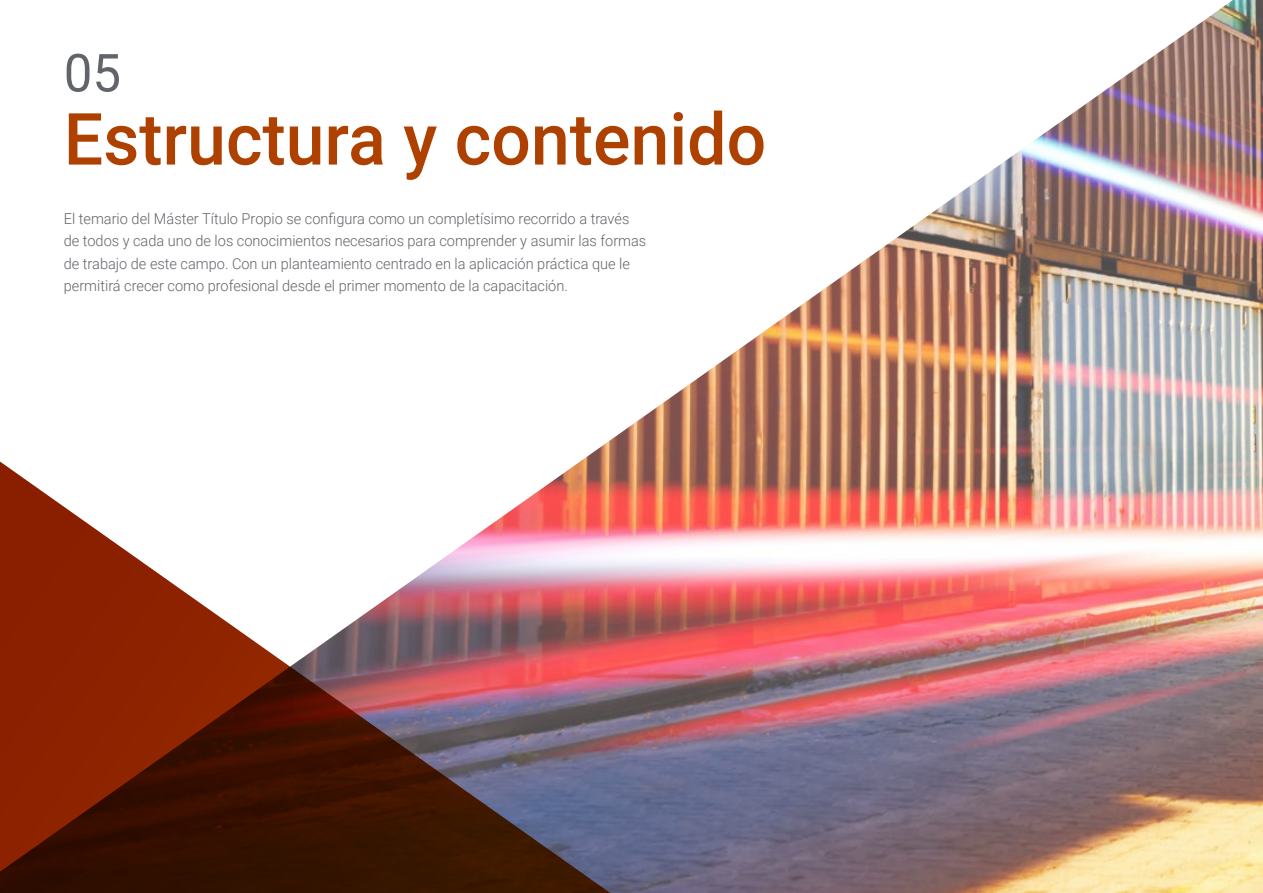
<style>
.page{position:relative;width:1263px;height:893px;background:#fff}
.page>*{position:absolute;margin:0;border:0;box-sizing:border-box;transform-origin:0 0}
.t1{font:500 72px "Roboto";color:#ae4000}
.t2{font:52.5px "Roboto";color:#61646a}
.t3{font:300 15px/22.5px "Roboto";color:#61646a}
</style>
<div class="page">
<img style="left:602px;top:0;width:661px;height:893px">
<img style="left:0;top:446px;width:640px;height:447px">
<h2 class="t2" style="left:64px;top:36px;width:59px">05</h2>
<h1 class="t1" style="left:64px;top:89px;width:704px">Estructura y contenido</h1>
<p class="t3" style="left:64px;top:207px;width:584px">El temario del Máster Título Propio se configura como un completísimo recorrido a través de todos y cada uno de los conocimientos necesarios para comprender y asumir las formas de trabajo de este campo. Con un planteamiento centrado en la aplicación práctica que le permitirá crecer como profesional desde el primer momento de la capacitación.</p>
</div>
